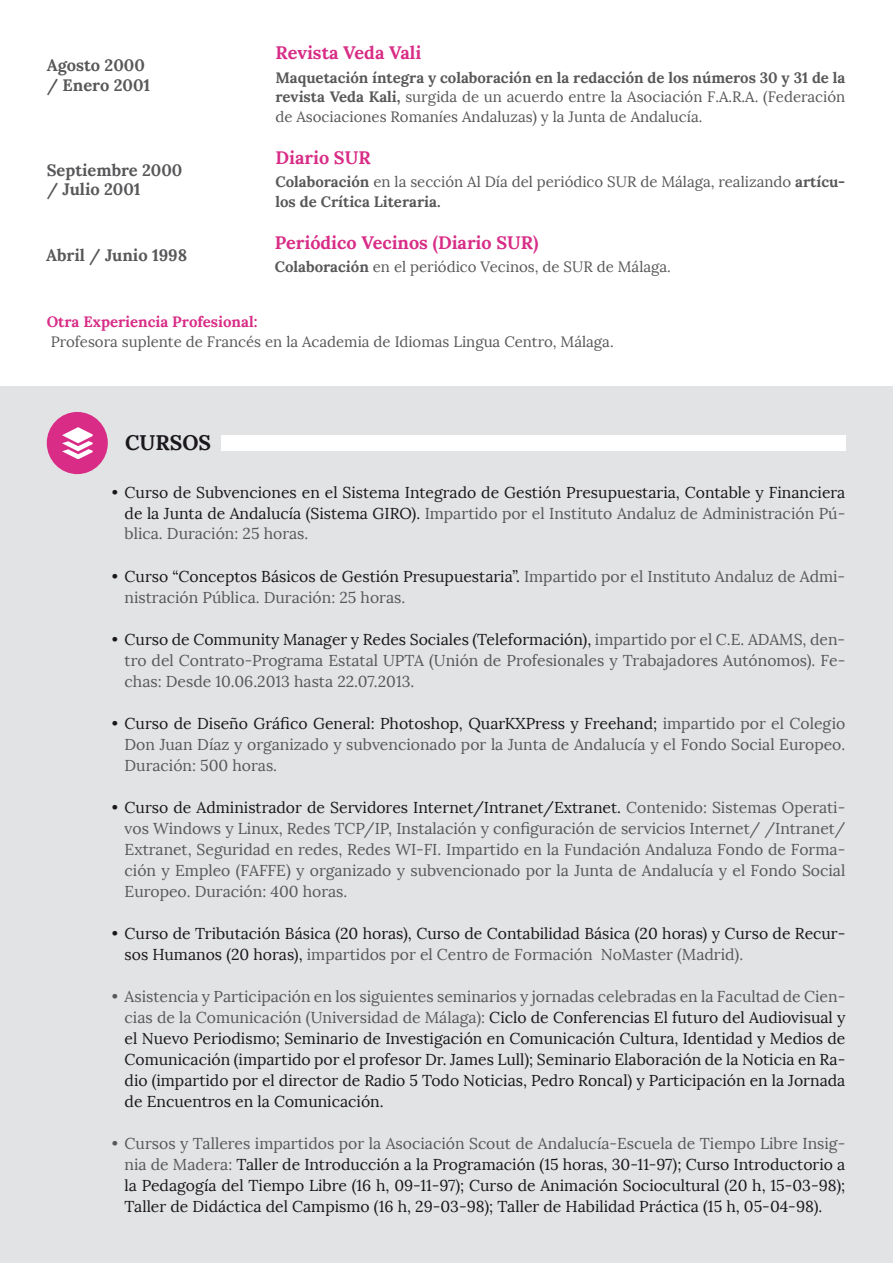
<style>
.page{position:relative;width:893px;height:1263px;background:#fff}
.page>*{position:absolute;margin:0;border:0;box-sizing:border-box;transform-origin:0 0}
.t1{font:700 21px "Lora";color:#1a171c}
.t2{font:700 18px "Lora";letter-spacing:-.045em;color:#d82c86}
.t3{font:700 16.5px/19.5px "Lora";color:#58585a}
.t4{font:15.75px/21px "Lora";color:#1a171c;text-align:justify}
.t5{font:15.75px/21px "Lora";color:#58585a;text-align:justify}
.t6{font:15px/19.5px "Lora";color:#58585a;text-align:justify}
.t7{font:700 15px "Lora";color:#d82c86}
.s1{font-weight:700}
.s2{color:#58585a}
.s3{color:#1a171c}
</style>
<div class="page">
<div style="left:0;top:386px;width:893px;height:877px;background:#e2e3e4"></div>
<div style="left:47px;top:412px;width:61px;height:62px;background:#d82c86;border-radius:50%"></div>
<div style="left:221px;top:435px;width:624px;height:16px;background:#fff"></div>
<svg style="left:62px;top:427px;width:31px;height:32px"></svg>
<p class="t3" style="left:47px;top:55px;width:105px">Agosto 2000 / Enero 2001</p>
<p class="t3" style="left:47px;top:160px;width:137px">Septiembre 2000 / Julio 2001</p>
<p class="t3" style="left:46px;top:245px;width:143px">Abril / Junio 1998</p>
<p class="t2" style="left:276px;top:41px;width:147px">Revista Veda Vali</p>
<p class="t6" style="left:275px;top:68px;width:571px"><span class="s1">Maquetación íntegra y colaboración en la redacción de los números 30 y 31 de la revista Veda Kali,</span> surgida de un acuerdo entre la Asociación F.A.R.A. (Federación de Asociaciones Romaníes Andaluzas) y la Junta de Andalucía.</p>
<p class="t2" style="left:276px;top:146px;width:72px">Diario SUR</p>
<p class="t6" style="left:275px;top:172px;width:571px"><span class="s1">Colaboración</span> en la sección Al Día del periódico SUR de Málaga, realizando <span class="s1">artícu&shy;los de Crítica Literaria.</span></p>
<p class="t2" style="left:275px;top:231px;width:235px">Periódico Vecinos (Diario SUR</p>
<p class="t2" style="left:533px;top:231px;width:7px">)</p>
<p class="t6" style="left:275px;top:257px;width:398px"><span class="s1">Colaboración</span> en el periódico Vecinos, de SUR de Málaga.</p>
<p class="t7" style="left:47px;top:312px;width:212px">Otra Experiencia Profesional:</p>
<p class="t6" style="left:51px;top:332px;width:564px">Profesora suplente de Francés en la Academia de Idiomas Lingua Centro, Málaga.</p>
<h1 class="t1" style="left:125px;top:429px;width:88px">cursos</h1>
<p class="t4" style="left:125px;top:481px;width:722px;text-indent:-13px">• Curso de Subvenciones en el Sistema Integrado de Gestión Presupuestaria, Contable y Financiera de la Junta de Andalucía (Sistema GIRO). <span class="s2">Impartido por el Instituto Andaluz de Administración Pú&shy;blica. Duración: 25 horas.</span></p>
<p class="t5" style="left:125px;top:565px;width:722px;text-indent:-13px"><span class="s3">• Curso “Conceptos Básicos de Gestión Presupuestaria”.</span> Impartido por el Instituto Andaluz de Admi&shy;nistración Pública. Duración: 25 horas.</p>
<p class="t5" style="left:125px;top:628px;width:722px;text-indent:-13px"><span class="s3">• Curso de Community Manager y Redes Sociales (Teleformación),</span> impartido por el C.E. ADAMS, den&shy;tro del Contrato-Programa Estatal UPTA (Unión de Profesionales y Trabajadores Autónomos). Fe&shy;chas: Desde 10.06.2013 hasta 22.07.2013.</p>
<p class="t5" style="left:125px;top:712px;width:722px;text-indent:-13px"><span class="s3">• Curso de Diseño Gráfico General: Photoshop, QuarKXPress y Freehand;</span> impartido por el Colegio Don Juan Díaz y organizado y subvencionado por la Junta de Andalucía y el Fondo Social Europeo.<br>Duración: 500 horas.</p>
<p class="t5" style="left:125px;top:796px;width:722px;text-indent:-13px"><span class="s3">• Curso de Administrador de Servidores Internet/Intranet/Extranet.</span> Contenido: Sistemas Operati&shy;vos Windows y Linux, Redes TCP/IP, Instalación y configuración de servicios Internet/ /Intranet/ Extranet, Seguridad en redes, Redes WI-FI. Impartido en la Fundación Andaluza Fondo de Forma&shy;ción y Empleo (FAFFE) y organizado y subvencionado por la Junta de Andalucía y el Fondo Social Europeo. Duración: 400 horas.</p>
<p class="t4" style="left:125px;top:922px;width:722px;text-indent:-13px">• Curso de Tributación Básica (20 horas), Curso de Contabilidad Básica (20 horas) y Curso de Recur&shy;sos Humanos (20 horas), <span class="s2">impartidos por el Centro de Formación NoMaster (Madrid).</span></p>
<p class="t4" style="left:125px;top:985px;width:722px;text-indent:-13px"><span class="s2">• Asistencia y Participación en los siguientes seminarios y jornadas celebradas en la Facultad de Cien&shy;cias de la Comunicación (Universidad de Málaga):</span> Ciclo de Conferencias El futuro del Audiovisual y el Nuevo Periodismo; Seminario de Investigación en Comunicación Cultura, Identidad y Medios de Comunicación (impartido por el profesor Dr. James Lull); Seminario Elaboración de la Noticia en Ra&shy;dio (impartido por el director de Radio 5 Todo Noticias, Pedro Roncal) y Participación en la Jornada de Encuentros en la Comunicación.</p>
<p class="t4" style="left:125px;top:1132px;width:722px;text-indent:-13px"><span class="s2">• Cursos y Talleres impartidos por la Asociación Scout de Andalucía-Escuela de Tiempo Libre Insig&shy;nia de Madera:</span> Taller de Introducción a la Programación (15 horas, 30-11-97); Curso Introductorio a la Pedagogía del Tiempo Libre (16 h, 09-11-97); Curso de Animación Sociocultural (20 h, 15-03-98); Taller de Didáctica del Campismo (16 h, 29-03-98); Taller de Habilidad Práctica (15 h, 05-04-98).</p>
</div>
